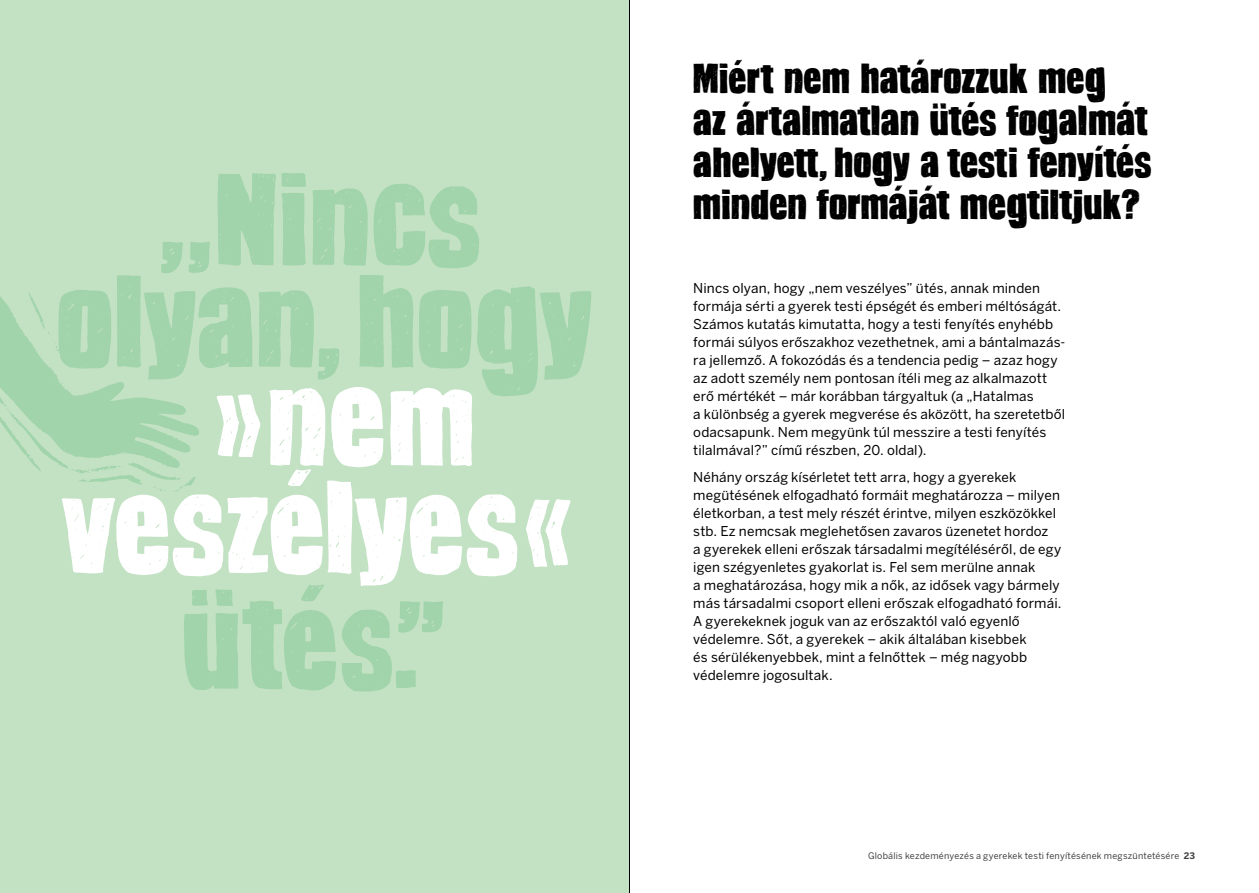
<style>
.page{position:relative;width:1259px;height:893px;background:#fff}
.page>*{position:absolute;margin:0;border:0;box-sizing:border-box;transform-origin:0 0}
.t1{font:131.1px/101.9px "Hand Sketch Rough Poster";letter-spacing:.005em;color:#a1d4aa;text-align:center}
.t2{font:131.1px/107.9px "Hand Sketch Rough Poster";letter-spacing:-.005em;color:#fff;text-align:center}
.t3{font:42px/42px "Hand Sketch Rough Poster";letter-spacing:-.005em;color:#000}
.t4{font:13.5px/18px "Benton Sans";letter-spacing:.01em;color:#000}
.t5{font:9px "Benton Sans";letter-spacing:.02em;color:#000}
.s1{font-weight:700}
</style>
<div class="page">
<div style="left:0;top:0;width:629px;height:893px;background:#c3e2c4"></div>
<svg style="left:0;top:293px;width:199px;height:199px"></svg>
<hr style="left:629px;top:0;width:1px;height:893px;background:#000">
<h1 class="t1" style="left:56px;top:168px;width:538px">„Nincs olyan, hogy</h1>
<h1 class="t2" style="left:60px;top:366px;width:514px">»nem veszélyes«</h1>
<h1 class="t1" style="left:182px;top:592px;width:269px">ütés.”</h1>
<h2 class="t3" style="left:693px;top:58px;width:460px">Miért nem határozzuk meg<br>az ártalmatlan ütés fogalmát ahelyett, hogy a testi fenyítés minden formáját megtiltjuk?</h2>
<p class="t4" style="left:693px;top:280px;width:374px">Nincs olyan, hogy „nem veszélyes” ütés, annak minden formája sérti a gyerek testi épségét és emberi méltóságát.<br>Számos kutatás kimutatta, hogy a testi fenyítés enyhébb formái súlyos erőszakhoz vezethetnek, ami a bántalmazás&shy;ra jellemző. A fokozódás és a tendencia pedig – azaz hogy az adott személy nem pontosan ítéli meg az alkalmazott erő mértékét – már korábban tárgyaltuk (a „Hatalmas<br>a különbség a gyerek megverése és aközött, ha szeretetből odacsapunk. Nem megyünk túl messzire a testi fenyítés tilalmával?” című részben, 20. oldal).</p>
<p class="t4" style="left:693px;top:468px;width:370px">Néhány ország kísérletet tett arra, hogy a gyerekek megütésének elfogadható formáit meghatározza – milyen életkorban, a test mely részét érintve, milyen eszközökkel stb. Ez nemcsak meglehetősen zavaros üzenetet hordoz<br>a gyerekek elleni erőszak társadalmi megítéléséről, de egy igen szégyenletes gyakorlat is. Fel sem merülne annak<br>a meghatározása, hogy mik a nők, az idősek vagy bármely más társadalmi csoport elleni erőszak elfogadható formái.<br>A gyerekeknek joguk van az erőszaktól való egyenlő védelemre. Sőt, a gyerekek – akik általában kisebbek<br>és sérülékenyebbek, mint a felnőttek – még nagyobb védelemre jogosultak.</p>
<p class="t5" style="left:868px;top:850px;width:329px">Globális kezdeményezés a gyerekek testi fenyítésének megszüntetésére <span class="s1">23</span></p>
</div>
